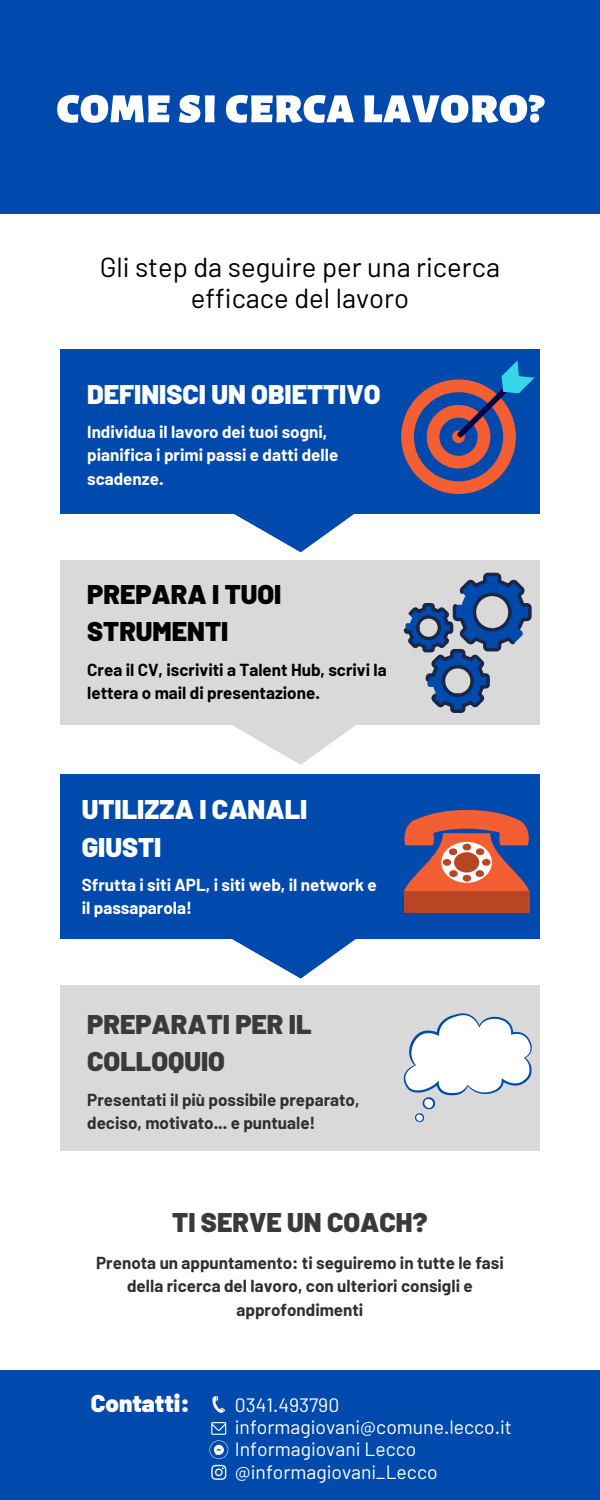
<style>
.page{position:relative;width:600px;height:1500px;background:#fff}
.page>*{position:absolute;margin:0;border:0;box-sizing:border-box;transform-origin:0 0}
.t1{font:900 52.3px "Alegreya Sans SC";color:#fff}
.t2{font:27.5px/30.8px "Barlow";color:#000;text-align:center}
.t3{font:900 27px/37.5px "Barlow";color:#fff}
.t4{font:900 27px/37.5px "Barlow";color:#3b3a3a}
.t5{font:900 27px/37.5px "Barlow";color:#000}
.t6{font:900 24.2px "Barlow";color:#fff}
.t7{font:19.4px/22.3px "Barlow";color:#fff}
.t8{font:700 17px/23.2px "Barlow";color:#303030}
.t9{font:700 17px/23.2px "Barlow";color:#fff}
.t10{font:700 17px/23.2px "Barlow";color:#000}
</style>
<div class="page">
<div style="left:0;top:0;width:600px;height:214px;background:#004aad"></div>
<div style="left:60px;top:774px;width:480px;height:165px;background:#004aad"></div>
<svg style="left:232px;top:939px;width:124px;height:40px"></svg>
<div style="left:60px;top:985px;width:480px;height:165px;background:#d9d9d9"></div>
<div style="left:60px;top:560px;width:480px;height:165px;background:#d9d9d9"></div>
<svg style="left:232px;top:725px;width:124px;height:40px"></svg>
<div style="left:60px;top:349px;width:480px;height:165px;background:#004aad"></div>
<svg style="left:234px;top:514px;width:120px;height:39px"></svg>
<div style="left:0;top:1370px;width:600px;height:130px;background:#004aad"></div>
<svg style="left:212px;top:1396px;width:13px;height:17px"></svg>
<svg style="left:210px;top:1422px;width:18px;height:37px"></svg>
<svg style="left:401px;top:360px;width:134px;height:134px"></svg>
<svg style="left:404px;top:573px;width:128px;height:140px"></svg>
<svg style="left:404px;top:810px;width:126px;height:82px"></svg>
<div style="left:404px;top:892px;width:126px;height:21px;background:#b84625"></div>
<svg style="left:441px;top:842px;width:51px;height:41px"></svg>
<div style="left:454px;top:852px;width:25px;height:21px;background:#b84625;border-radius:50%"></div>
<div style="left:476px;top:848px;width:8px;height:7px;background:#b84625;border-radius:50%"></div>
<div style="left:463px;top:844px;width:8px;height:7px;background:#b84625;border-radius:50%"></div>
<div style="left:463px;top:875px;width:8px;height:7px;background:#b84625;border-radius:50%"></div>
<div style="left:476px;top:870px;width:8px;height:7px;background:#b84625;border-radius:50%"></div>
<div style="left:482px;top:859px;width:9px;height:7px;background:#b84625;border-radius:50%"></div>
<div style="left:449px;top:848px;width:8px;height:7px;background:#b84625;border-radius:50%"></div>
<div style="left:449px;top:870px;width:9px;height:7px;background:#b84625;border-radius:50%"></div>
<div style="left:443px;top:859px;width:8px;height:7px;background:#b84625;border-radius:50%"></div>
<svg style="left:404px;top:1013px;width:128px;height:109px"></svg>
<svg style="left:211px;top:1465px;width:15px;height:15px"></svg>
<h1 class="t1" style="left:56px;top:80px;width:489px">come si cercalavoro?</h1>
<h2 class="t2" style="left:100px;top:251px;width:402px">Gli step da seguire per una ricerca efficace del lavoro</h2>
<h3 class="t3" style="left:87px;top:374px;width:295px">DEFINISCI UN OBIETTIVO</h3>
<p class="t9" style="left:87px;top:420px;width:253px">Individua il lavoro dei tuoi sogni, pianifica i primi passi e datti delle scadenze.</p>
<h3 class="t5" style="left:87px;top:574px;width:196px">PREPARA I TUOI<br>STRUMENTI</h3>
<p class="t10" style="left:87px;top:657px;width:301px">Crea il CV, iscriviti a Talent Hub, scrivi la lettera o mail di presentazione.</p>
<h3 class="t3" style="left:82px;top:790px;width:227px">UTILIZZA I CANALI<br>GIUSTI</h3>
<p class="t9" style="left:82px;top:873px;width:297px">Sfrutta i siti APL, i siti web, il network e il passaparola!</p>
<h3 class="t4" style="left:87px;top:1004px;width:226px">PREPARATI PER IL<br>COLLOQUIO</h3>
<p class="t8" style="left:87px;top:1087px;width:274px">Presentati il più possibile preparato, deciso, motivato... e puntuale!</p>
<h3 class="t4" style="left:172px;top:1202px;width:257px">TI SERVE UN COACH?</h3>
<p class="t8" style="left:96px;top:1251px;width:409px;text-align:center">Prenota un appuntamento: ti seguiremo in tutte le fasi della ricerca del lavoro, con ulteriori consigli e approfondimenti</p>
<h3 class="t6" style="left:91px;top:1388px;width:100px">Contatti:</h3>
<p class="t7" style="left:235px;top:1393px;width:279px">0341.493790 informagiovani@comune.lecco.it<br>Informagiovani Lecco @informagiovani_Lecco</p>
</div>
